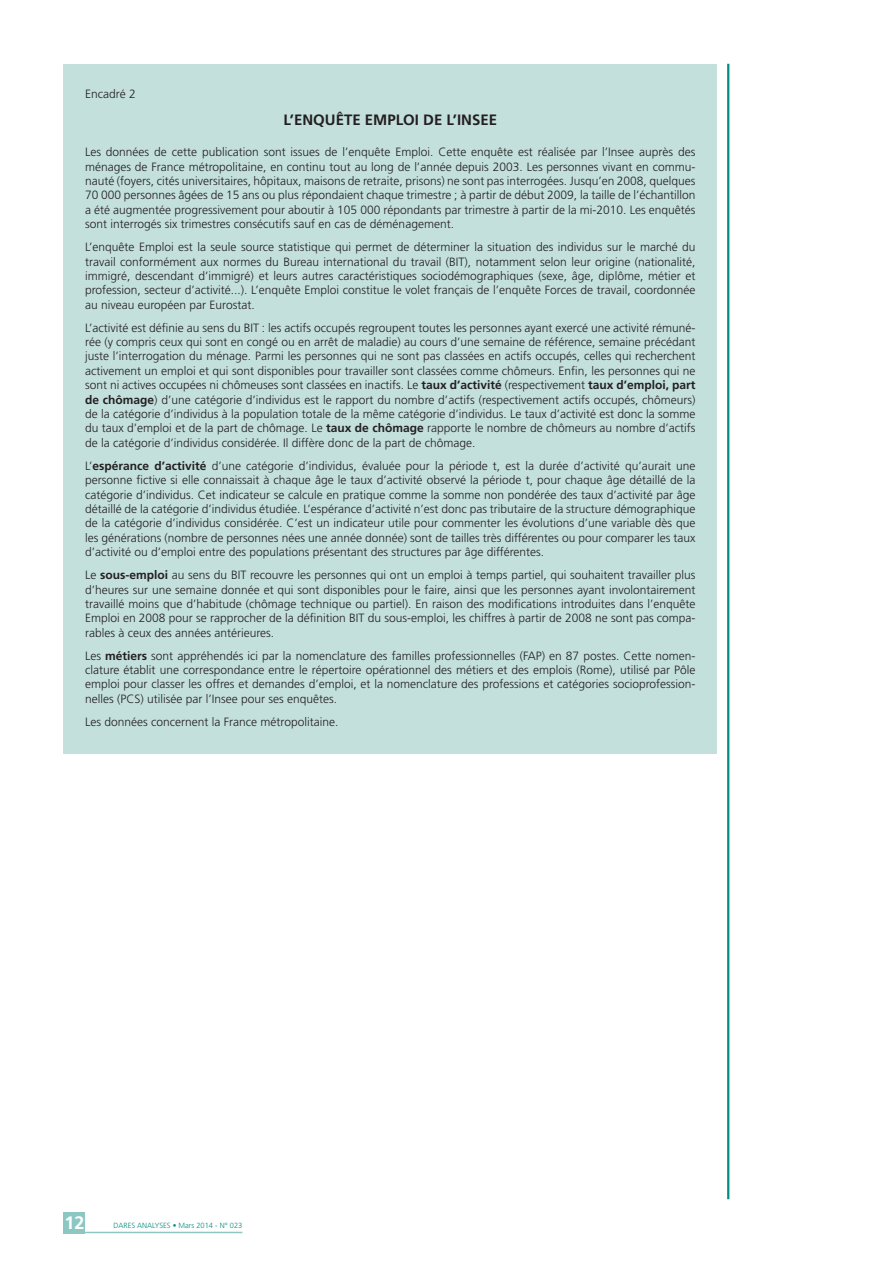
<style>
.page{position:relative;width:893px;height:1263px;background:#fff}
.page>*{position:absolute;margin:0;border:0;box-sizing:border-box;transform-origin:0 0}
.t1{font:700 18px "Frutiger";color:#fff}
.t2{font:700 15px "Frutiger";color:#231f20}
.t3{font:300 12px/14.4px "Frutiger";color:#231f20;text-align:justify}
.t4{font:300 7.5px "Frutiger";color:#008e7f}
.s1{font-weight:700}
</style>
<div class="page">
<div style="left:64px;top:64px;width:653px;height:690px;background:#c3e0dd"></div>
<hr style="left:727px;top:64px;width:2px;height:1135px;background:#008e7f">
<div style="left:64px;top:1212px;width:21px;height:21px;background:#8cc7c2"></div>
<hr style="left:64px;top:1232px;width:178px;height:1px;background:#8cc7c2">
<p class="t3" style="left:85px;top:87px;width:52px">Encadré 2</p>
<p class="t2" style="left:283px;top:111px;width:215px">L’enquête Emploi de l’Insee</p>
<p class="t3" style="left:85px;top:145px;width:612px">Les données de cette publication sont issues de l’enquête Emploi. Cette enquête est réalisée par l’Insee auprès des ménages de France métropolitaine, en continu tout au long de l’année depuis 2003. Les personnes vivant en commu&shy;nauté (foyers, cités universitaires, hôpitaux, maisons de retraite, prisons) ne sont pas interrogées. Jusqu’en 2008, quelques 70 000 personnes âgées de 15 ans ou plus répondaient chaque trimestre ; à partir de début 2009, la taille de l’échantillon a été augmentée progressivement pour aboutir à 105 000 répondants par trimestre à partir de la mi-2010. Les enquêtés sont interrogés six trimestres consécutifs sauf en cas de déménagement.</p>
<p class="t3" style="left:85px;top:240px;width:612px">L’enquête Emploi est la seule source statistique qui permet de déterminer la situation des individus sur le marché du travail conformément aux normes du Bureau international du travail (BIT), notamment selon leur origine (nationalité, immigré, descendant d’immigré) et leurs autres caractéristiques sociodémographiques (sexe, âge, diplôme, métier et profession, secteur d’activité...). L’enquête Emploi constitue le volet français de l’enquête Forces de travail, coordonnée au niveau européen par Eurostat.</p>
<p class="t3" style="left:85px;top:320px;width:612px">L’activité est définie au sens du BIT : les actifs occupés regroupent toutes les personnes ayant exercé une activité rémuné&shy;rée (y compris ceux qui sont en congé ou en arrêt de maladie) au cours d’une semaine de référence, semaine précédant juste l’interrogation du ménage. Parmi les personnes qui ne sont pas classées en actifs occupés, celles qui recherchent activement un emploi et qui sont disponibles pour travailler sont classées comme chômeurs. Enfin, les personnes qui ne sont ni actives occupées ni chômeuses sont classées en inactifs. Le <span class="s1">taux d’activité</span> (respectivement <span class="s1">taux d’emploi, part de chômage</span>) d’une catégorie d’individus est le rapport du nombre d’actifs (respectivement actifs occupés, chômeurs) de la catégorie d’individus à la population totale de la même catégorie d’individus. Le taux d’activité est donc la somme du taux d’emploi et de la part de chômage. Le <span class="s1">taux de chômage</span> rapporte le nombre de chômeurs au nombre d’actifs de la catégorie d’individus considérée. Il diffère donc de la part de chômage.</p>
<p class="t3" style="left:85px;top:459px;width:612px">L’<span class="s1">espérance d’activité</span> d’une catégorie d’individus, évaluée pour la période t, est la durée d’activité qu’aurait une personne fictive si elle connaissait à chaque âge le taux d’activité observé la période t, pour chaque âge détaillé de la catégorie d’individus. Cet indicateur se calcule en pratique comme la somme non pondérée des taux d’activité par âge détaillé de la catégorie d’individus étudiée. L’espérance d’activité n’est donc pas tributaire de la structure démographique de la catégorie d’individus considérée. C’est un indicateur utile pour commenter les évolutions d’une variable dès que les générations (nombre de personnes nées une année donnée) sont de tailles très différentes ou pour comparer les taux d’activité ou d’emploi entre des populations présentant des structures par âge différentes.</p>
<p class="t3" style="left:85px;top:568px;width:612px">Le <span class="s1">sous-emploi</span> au sens du BIT recouvre les personnes qui ont un emploi à temps partiel, qui souhaitent travailler plus d’heures sur une semaine donnée et qui sont disponibles pour le faire, ainsi que les personnes ayant involontairement travaillé moins que d’habitude (chômage technique ou partiel). En raison des modifications introduites dans l’enquête Emploi en 2008 pour se rapprocher de la définition BIT du sous-emploi, les chiffres à partir de 2008 ne sont pas compa&shy;rables à ceux des années antérieures.</p>
<p class="t3" style="left:85px;top:648px;width:612px">Les <span class="s1">métiers</span> sont appréhendés ici par la nomenclature des familles professionnelles (FAP) en 87 postes. Cette nomen&shy;clature établit une correspondance entre le répertoire opérationnel des métiers et des emplois (Rome), utilisé par Pôle emploi pour classer les offres et demandes d’emploi, et la nomenclature des professions et catégories socioprofession&shy;nelles (PCS) utilisée par l’Insee pour ses enquêtes.</p>
<p class="t3" style="left:85px;top:714px;width:255px">Les données concernent la France métropolitaine.</p>
<h1 class="t1" style="left:64px;top:1212px;width:22px">12</h1>
<p class="t4" style="left:113px;top:1221px;width:130px">DARES ANALYSES • Mars 2014 - N° 023</p>
</div>
